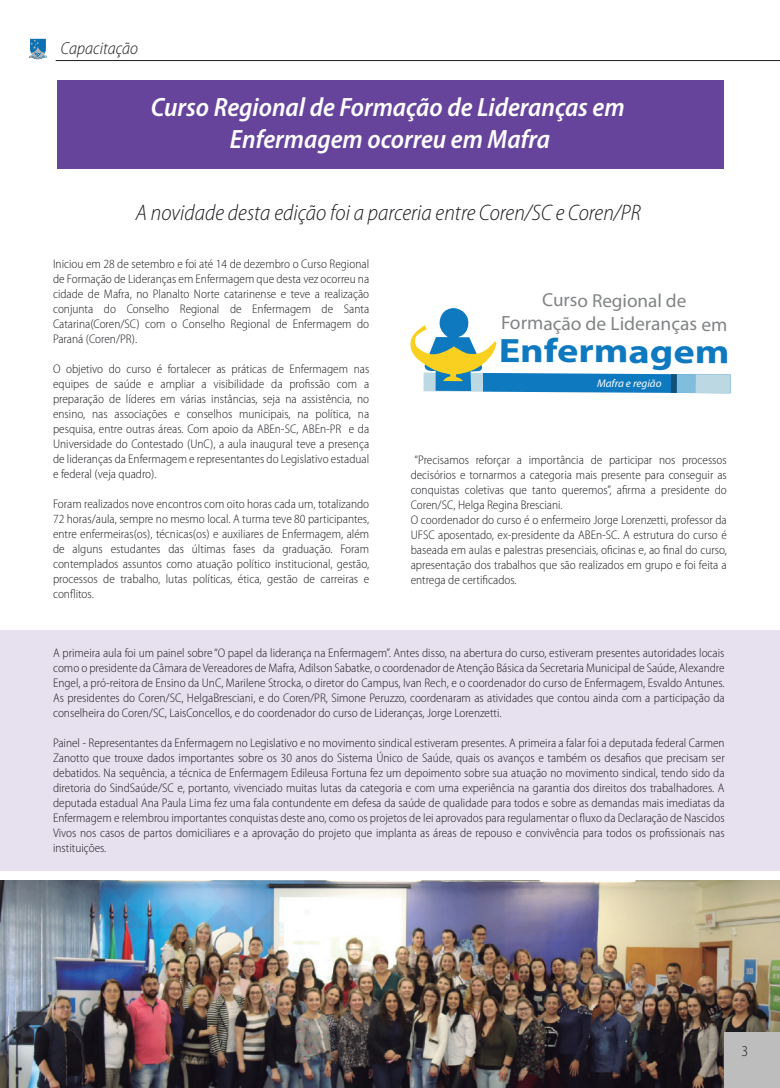
<style>
.page{position:relative;width:780px;height:1088px;background:#fff}
.page>*{position:absolute;margin:0;border:0;box-sizing:border-box;transform-origin:0 0}
.t1{font:700 34px "Myriad Pro";letter-spacing:-.005em;color:#0e79bf;scale:1.19 1}
.t2{font:italic 600 semi-condensed 26.5px/31.9px "Myriad Pro";color:#fff;text-align:center}
.t3{font:italic 300 semi-condensed 22.5px "Myriad Pro";color:#1f1c21}
.t4{font:19.25px "Myriad Pro";letter-spacing:-.01em;color:#818385}
.t5{font:18.88px "Myriad Pro";letter-spacing:-.01em;color:#818385}
.t6{font:italic 300 semi-condensed 17.5px "Myriad Pro";color:#1f1c21}
.t7{font:300 semi-condensed 15px "Myriad Pro";color:#1f1c21}
.t8{font:300 semi-condensed 12.5px/15px "Myriad Pro";color:#1f1c21;text-align:justify}
.t9{font:italic 11.12px "Myriad Pro";letter-spacing:-.005em;color:#fff}
</style>
<div class="page">
<div style="left:0;top:630px;width:780px;height:240px;background:#e7e1ef"></div>
<div style="left:57px;top:80px;width:667px;height:88px;background:#67449b"></div>
<hr style="left:56px;top:60px;width:724px;height:1px;background:#1f1c21">
<svg style="left:29px;top:39px;width:18px;height:21px"></svg>
<img style="left:0;top:880px;width:780px;height:207px">
<svg style="left:410px;top:308px;width:320px;height:85px"></svg>
<div style="left:724px;top:1032px;width:56px;height:55px;background:#bdbdbd"></div>
<h3 class="t6" style="left:61px;top:39px;width:78px">Capacitação</h3>
<h2 class="t2" style="left:151px;top:92px;width:475px">Curso Regional de Formação de Lideranças em<br>Enfermagem ocorreu em Mafra</h2>
<h3 class="t3" style="left:136px;top:200px;width:506px">A novidade desta edição foi a parceria entre Coren/SC e Coren/PR</h3>
<p class="t8" style="left:53px;top:257px;width:318px">Iniciou em 28 de setembro e foi até 14 de dezembro o Curso Regional de Formação de Lideranças em Enfermagem que desta vez ocorreu na cidade de Mafra, no Planalto Norte catarinense e teve a realização conjunta do Conselho Regional de Enfermagem de Santa Catarina(Coren/SC) com o Conselho Regional de Enfermagem do Paraná (Coren/PR).</p>
<p class="t8" style="left:53px;top:362px;width:318px">O objetivo do curso é fortalecer as práticas de Enfermagem nas equipes de saúde e ampliar a visibilidade da profissão com a preparação de líderes em várias instâncias, seja na assistência, no ensino, nas associações e conselhos municipais, na política, na pesquisa, entre outras áreas. Com apoio da ABEn-SC, ABEn-PR e da Universidade do Contestado (UnC), a aula inaugural teve a presença de lideranças da Enfermagem e representantes do Legislativo estadual e federal (veja quadro).</p>
<p class="t8" style="left:53px;top:497px;width:318px">Foram realizados nove encontros com oito horas cada um, totalizando 72 horas/aula, sempre no mesmo local. A turma teve 80 participantes, entre enfermeiras(os), técnicas(os) e auxiliares de Enfermagem, além de alguns estudantes das últimas fases da graduação. Foram contemplados assuntos como atuação político institucional, gestão, processos de trabalho, lutas políticas, ética, gestão de carreiras e conflitos.</p>
<h3 class="t5" style="left:542px;top:289px;width:146px">Curso Regional de</h3>
<h1 class="t1" style="left:498px;top:329px;width:195px">Enfermagem</h1>
<h3 class="t4" style="left:501px;top:312px;width:228px">Formação de Lideranças em</h3>
<p class="t9" style="left:597px;top:377px;width:66px">Mafra e região</p>
<p class="t8" style="left:410px;top:452px;width:318px;text-align:left;text-indent:4px">“Precisamos reforçar a importância de participar nos processos decisórios e tornarmos a categoria mais presente para conseguir as conquistas coletivas que tanto queremos”, afirma a presidente do Coren/SC, Helga Regina Bresciani.<br>O coordenador do curso é o enfermeiro Jorge Lorenzetti, professor da UFSC aposentado, ex-presidente da ABEn-SC. A estrutura do curso é baseada em aulas e palestras presenciais, oficinas e, ao final do curso, apresentação dos trabalhos que são realizados em grupo e foi feita a entrega de certificados.</p>
<p class="t8" style="left:53px;top:646px;width:673px">A primeira aula foi um painel sobre “O papel da liderança na Enfermagem”. Antes disso, na abertura do curso, estiveram presentes autoridades locais como o presidente da Câmara de Vereadores de Mafra, Adilson Sabatke, o coordenador de Atenção Básica da Secretaria Municipal de Saúde, Alexandre Engel, a pró-reitora de Ensino da UnC, Marilene Strocka, o diretor do Campus, Ivan Rech, e o coordenador do curso de Enfermagem, Esvaldo Antunes.<br>As presidentes do Coren/SC, HelgaBresciani, e do Coren/PR, Simone Peruzzo, coordenaram as atividades que contou ainda com a participação da conselheira do Coren/SC, LaisConcellos, e do coordenador do curso de Lideranças, Jorge Lorenzetti.</p>
<p class="t8" style="left:53px;top:736px;width:673px">Painel - Representantes da Enfermagem no Legislativo e no movimento sindical estiveram presentes. A primeira a falar foi a deputada federal Carmen Zanotto que trouxe dados importantes sobre os 30 anos do Sistema Único de Saúde, quais os avanços e também os desafios que precisam ser debatidos. Na sequência, a técnica de Enfermagem Edileusa Fortuna fez um depoimento sobre sua atuação no movimento sindical, tendo sido da diretoria do SindSaúde/SC e, portanto, vivenciado muitas lutas da categoria e com uma experiência na garantia dos direitos dos trabalhadores. A deputada estadual Ana Paula Lima fez uma fala contundente em defesa da saúde de qualidade para todos e sobre as demandas mais imediatas da Enfermagem e relembrou importantes conquistas deste ano, como os projetos de lei aprovados para regulamentar o fluxo da Declaração de Nascidos Vivos nos casos de partos domiciliares e a aprovação do projeto que implanta as áreas de repouso e convivência para todos os profissionais nas instituições.</p>
<p class="t7" style="left:741px;top:1043px;width:8px">3</p>
</div>
